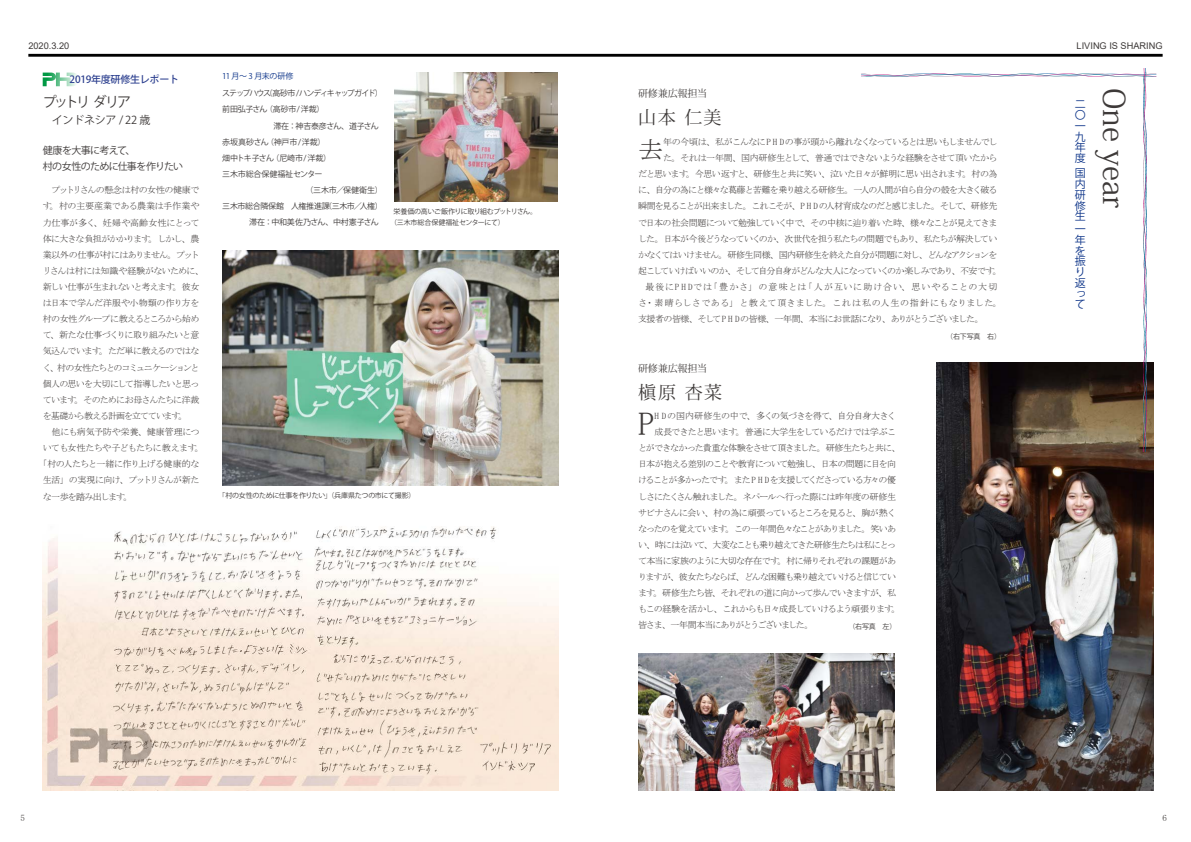
<style>
.page{position:relative;width:1191px;height:842px;background:#fff}
.page>*{position:absolute;margin:0;border:0;box-sizing:border-box;transform-origin:0 0}
.t1{font:32.6px "MS Mincho";color:#3e3a39}
.t2{font:30px "Koz Min Pro";color:#3e3a39}
.t3{font:25.1px "MS Mincho";color:#3e3a39}
.t4{font:18px "Koz Min Pro";letter-spacing:.105em;color:#3e3a39}
.t5{font:14px "Koz Go Pro";letter-spacing:-.16em;color:#3e3a39}
.t6{font:11px/10.7px "Koz Go Pro";color:#0c3388;text-align:justify}
.t7{font:11px "Koz Go Pro";letter-spacing:-.025em;color:#3e3a39}
.t8{font:10px/16.1px "Koz Go Pro";letter-spacing:-.065em;color:#3e3a39}
.t9{font:10px "Koz Min Pro";letter-spacing:-.015em;color:#3e3a39}
.t10{font:500 10px "Koz Go Pro";letter-spacing:-.025em;color:#2e4190}
.t11{font:9.2px "Arial";color:#3e3a39}
.t12{font:9px "MS Mincho";letter-spacing:-.075em;color:#3e3a39}
.t13{font:9px "MS Mincho";letter-spacing:-.095em;color:#3e3a39}
.t14{font:9px "MS Mincho";letter-spacing:-.105em;color:#3e3a39}
.t15{font:9px "MS Mincho";letter-spacing:-.1em;color:#3e3a39}
.t16{font:9px "MS Mincho";letter-spacing:-.055em;color:#3e3a39}
.t17{font:9px "MS Mincho";letter-spacing:-.135em;color:#3e3a39}
.t18{font:9px "MS Mincho";letter-spacing:.04em;color:#3e3a39}
.t19{font:9px "MS Mincho";letter-spacing:.09em;color:#3e3a39}
.t20{font:9px "MS Mincho";letter-spacing:-.05em;color:#3e3a39}
.t21{font:9px "MS Mincho";letter-spacing:-.015em;color:#3e3a39}
.t22{font:9px "MS Mincho";letter-spacing:-.045em;color:#3e3a39}
.t23{font:9px "MS Mincho";letter-spacing:-.125em;color:#3e3a39}
.t24{font:9px "MS Mincho";letter-spacing:-.01em;color:#3e3a39}
.t25{font:9px "MS Mincho";letter-spacing:-.035em;color:#3e3a39}
.t26{font:9px "MS Mincho";letter-spacing:-.11em;color:#3e3a39}
.t27{font:8px "Koz Go Pro";letter-spacing:-.04em;color:#3e3a39}
.t28{font:8px "Koz Go Pro";letter-spacing:-.125em;color:#3e3a39}
.t29{font:8px "Koz Go Pro";letter-spacing:-.05em;color:#0c3388}
.t30{font:7px/11px "Koz Go Pro";letter-spacing:-.04em;color:#3e3a39}
</style>
<div class="page">
<hr style="left:28px;top:54px;width:1134px;height:3px;background:#000">
<img style="left:936px;top:452px;width:217px;height:339px">
<img style="left:638px;top:653px;width:257px;height:138px">
<svg style="left:861px;top:68px;width:295px;height:384px"></svg>
<svg style="left:43px;top:73px;width:34px;height:13px"></svg>
<img style="left:394px;top:73px;width:163px;height:129px">
<img style="left:43px;top:526px;width:515px;height:264px">
<img style="left:222px;top:250px;width:336px;height:235px">
<p class="t11" style="left:28px;top:39px;width:42px">2020.3.20</p>
<p class="t11" style="left:1076px;top:39px;width:88px">LIVING IS SHARING</p>
<p class="t10" style="left:70px;top:73px;width:111px">2019年度研修生レポート</p>
<h3 class="t5" style="left:43px;top:93px;width:90px">プットリダリア</h3>
<p class="t8" style="left:43px;top:142px;width:142px">健康を大事に考えて、<br>村の女性のために仕事を作りたい</p>
<p class="t12" style="left:43px;top:186px;width:158px">　プットリさんの懸念は村の女性の健康で</p>
<p class="t24" style="left:43px;top:202px;width:158px">す。村の主要産業である農業は手作業や</p>
<p class="t21" style="left:43px;top:218px;width:158px">力仕事が多く、妊婦や高齢女性にとって</p>
<p class="t12" style="left:43px;top:234px;width:158px">体に大きな負担がかかります。しかし、農</p>
<p class="t12" style="left:43px;top:250px;width:158px">業以外の仕事が村にはありません。プット</p>
<p class="t20" style="left:43px;top:266px;width:163px">リさんは村には知識や経験がないために、</p>
<p class="t12" style="left:43px;top:282px;width:158px">新しい仕事が生まれないと考えます。彼女</p>
<p class="t25" style="left:43px;top:298px;width:158px">は日本で学んだ洋服や小物類の作り方を</p>
<p class="t12" style="left:43px;top:314px;width:158px">村の女性グループに教えるところから始め</p>
<p class="t12" style="left:43px;top:331px;width:158px">て、新たな仕事づくりに取り組みたいと意</p>
<p class="t12" style="left:43px;top:347px;width:158px">気込んでいます。ただ単に教えるのではな</p>
<p class="t17" style="left:43px;top:363px;width:158px">く、村の女性たちとのコミュニケーションと</p>
<p class="t13" style="left:43px;top:379px;width:158px">個人の思いを大切にして指導したいと思っ</p>
<p class="t12" style="left:43px;top:395px;width:158px">ています。そのためにお母さんたちに洋裁</p>
<p class="t26" style="left:43px;top:411px;width:146px">を基礎から教える計画を立てています。</p>
<p class="t21" style="left:43px;top:427px;width:158px">　他にも病気予防や栄養、健康管理につ</p>
<p class="t16" style="left:43px;top:443px;width:163px">いても女性たちや子どもたちに教えます。</p>
<p class="t20" style="left:38px;top:460px;width:163px">「村の人たちと一緒に作り上げる健康的な</p>
<p class="t12" style="left:43px;top:476px;width:158px">生活」の実現に向け、プットリさんが新た</p>
<p class="t12" style="left:43px;top:492px;width:91px">な一歩を踏み出します。</p>
<p class="t7" style="left:52px;top:113px;width:100px">インドネシア / 22 歳</p>
<p class="t29" style="left:222px;top:71px;width:73px">11 月～ 3 月末の研修</p>
<p class="t28" style="left:222px;top:88px;width:162px">ステップハウス（高砂市 /ハンディキャップガイド）</p>
<p class="t27" style="left:222px;top:104px;width:108px">前田弘子さん（高砂市/洋裁）　</p>
<p class="t27" style="left:226px;top:120px;width:162px">　　　　　　滞在：神吉泰彦さん、道子さん　</p>
<p class="t27" style="left:222px;top:137px;width:109px">赤坂真砂さん（神戸市/洋裁）　</p>
<p class="t27" style="left:222px;top:153px;width:114px">畑中トキ子さん（尼崎市/洋裁）　</p>
<p class="t27" style="left:222px;top:169px;width:102px">三木市総合保健福祉センター</p>
<p class="t27" style="left:305px;top:185px;width:79px">（三木市／保健衛生）</p>
<p class="t27" style="left:222px;top:201px;width:162px">三木市総合隣保館　人権推進課（三木市／人権）</p>
<p class="t27" style="left:241px;top:217px;width:139px">　滞在：中和美佐乃さん、中村憲子さん</p>
<p class="t30" style="left:390px;top:206px;width:148px;text-indent:4px">栄養価の高いご飯作りに取り組むプットリさん。（三木市総合保健福祉センターにて）</p>
<p class="t30" style="left:218px;top:490px;width:198px">「村の女性のために仕事を作りたい」（兵庫県たつの市にて撮影）</p>
<p class="t9" style="left:638px;top:86px;width:80px">研修兼広報担当　</p>
<h3 class="t4" style="left:638px;top:105px;width:85px">山本仁美</h3>
<h3 class="t3" style="left:638px;top:137px;width:27px">去</h3>
<p class="t12" style="left:663px;top:137px;width:336px">年の今頃は、私がこんなにP H Dの事が頭から離れなくなっているとは思いもしませんでし</p>
<p class="t16" style="left:663px;top:153px;width:336px">た。それは一年間、国内研修生として、普通ではできないような経験をさせて頂いたから</p>
<p class="t12" style="left:638px;top:169px;width:361px">だと思います。今思い返すと、研修生と共に笑い、泣いた日々が鮮明に思い出されます。村の為</p>
<p class="t12" style="left:638px;top:186px;width:361px">に、自分の為にと様々な葛藤と苦難を乗り越える研修生。一人の人間が自ら自分の殻を大きく破る</p>
<p class="t15" style="left:638px;top:202px;width:361px">瞬間を見ることが出来ました。これこそが、P H D の人材育成なのだと感じました。そして、研修先</p>
<p class="t13" style="left:638px;top:218px;width:361px">で日本の社会問題について勉強していく中で、その中核に辿り着いた時、様々なことが見えてきま</p>
<p class="t13" style="left:638px;top:234px;width:361px">した。日本が今後どうなっていくのか、次世代を担う私たちの問題でもあり、私たちが解決してい</p>
<p class="t13" style="left:638px;top:250px;width:361px">かなくてはいけません。研修生同様、国内研修生を終えた自分が問題に対し、どんなアクションを</p>
<p class="t12" style="left:638px;top:266px;width:365px">起こしていけばいいのか、そして自分自身がどんな大人になっていくのか楽しみであり、不安です。</p>
<p class="t19" style="left:645px;top:282px;width:353px">最後にP H Dでは「豊かさ」の意味とは「人が互いに助け合い、思いやることの大切</p>
<p class="t18" style="left:638px;top:298px;width:365px">さ・素晴らしさである」と教えて頂きました。これは私の人生の指針にもなりました。</p>
<p class="t12" style="left:638px;top:315px;width:347px">支援者の皆様、そしてP H Dの皆様、一年間、本当にお世話になり、ありがとうございました。</p>
<p class="t9" style="left:638px;top:361px;width:80px">研修兼広報担当　</p>
<h3 class="t4" style="left:638px;top:379px;width:86px">槇原杏菜</h3>
<h1 class="t1" style="left:638px;top:407px;width:18px">P</h1>
<p class="t22" style="left:654px;top:411px;width:243px">H Dの国内研修生の中で、多くの気づきを得て、自分自身大きく</p>
<p class="t12" style="left:654px;top:427px;width:243px">成長できたと思います。普通に大学生をしているだけでは学ぶこ</p>
<p class="t12" style="left:638px;top:443px;width:264px">とができなかった貴重な体験をさせて頂きました。研修生たちと共に、</p>
<p class="t12" style="left:638px;top:459px;width:259px">日本が抱える差別のことや教育について勉強し、日本の問題に目を向</p>
<p class="t17" style="left:638px;top:476px;width:259px">けることが多かったです。また P H D を支援してくださっている方々の優</p>
<p class="t12" style="left:638px;top:492px;width:259px">しさにたくさん触れました。ネパールへ行った際には昨年度の研修生</p>
<p class="t12" style="left:638px;top:508px;width:259px">サビナさんに会い、村の為に頑張っているところを見ると、胸が熱く</p>
<p class="t14" style="left:638px;top:524px;width:259px">なったのを覚えています。この一年間色々なことがありました。笑いあ</p>
<p class="t14" style="left:638px;top:540px;width:259px">い、時には泣いて、大変なことも乗り越えてきた研修生たちは私にとっ</p>
<p class="t12" style="left:638px;top:556px;width:259px">て本当に家族のように大切な存在です。村に帰りそれぞれの課題があ</p>
<p class="t14" style="left:638px;top:572px;width:259px">りますが、彼女たちならば、どんな困難も乗り越えていけると信じてい</p>
<p class="t12" style="left:638px;top:588px;width:259px">ます。研修生たち皆、それぞれの道に向かって歩んでいきますが、私</p>
<p class="t15" style="left:638px;top:605px;width:264px">もこの経験を活かし、これからも日々成長していけるよう頑張ります。</p>
<p class="t23" style="left:638px;top:621px;width:177px">皆さま、一年間本当にありがとうございました。</p>
<p class="t30" style="left:848px;top:621px;width:50px">（右写真　左）</p>
<p class="t30" style="left:946px;top:331px;width:56px">（右下写真　右）</p>
<p class="t6" style="left:1074px;top:99px;width:12px">二〇一九年度</p>
<p class="t6" style="left:1074px;top:168px;width:12px">国内研修生</p>
<p class="t6" style="left:1074px;top:224px;width:12px;text-align:left">一年を振り返って</p>
<h2 class="t2" style="left:1135px;top:88px;width:122px;rotate:90deg">One year</h2>
<p class="t12" style="left:20px;top:813px;width:6px">5</p>
<p class="t12" style="left:1162px;top:814px;width:6px">6</p>
</div>
